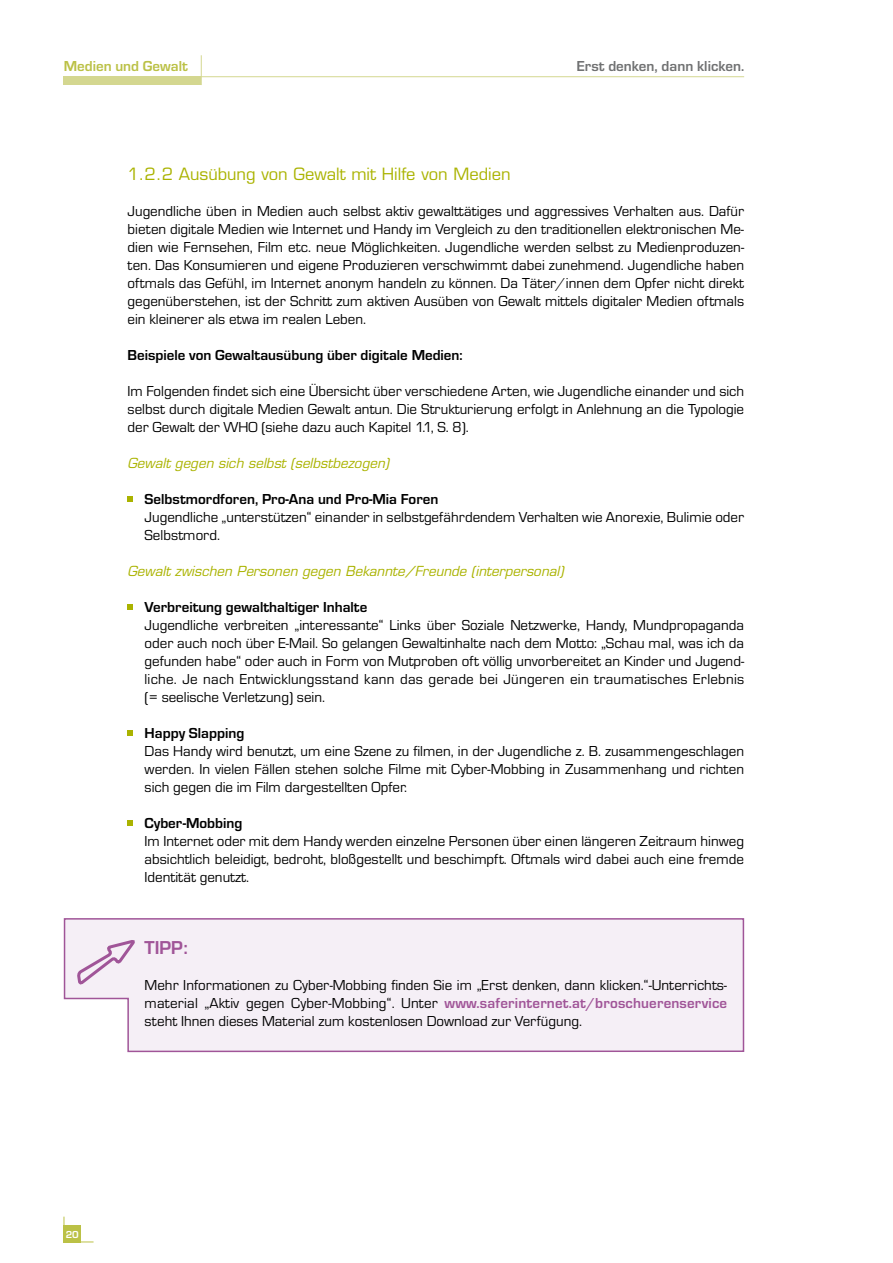
<style>
.page{position:relative;width:893px;height:1263px;background:#fff}
.page>*{position:absolute;margin:0;border:0;box-sizing:border-box;transform-origin:0 0}
.t1{font:600 17.25px "Eurostile";color:#a05598}
.t2{font:16.5px "Eurostile";color:#aab300}
.t3{font:15px/18px "Eurostile T";color:#000;text-align:justify}
.t4{font:700 15px "Eurostile T";color:#000}
.t5{font:700 15px "Eurostile T";color:#707172}
.t6{font:700 15px "Eurostile T";color:#bbc146}
.t7{font:italic 13.5px "Eurostile";color:#aab300}
.t8{font:700 10.5px "Eurostile T";color:#fff}
.s1{font-weight:700;color:#a05598}
</style>
<div class="page">
<svg style="left:63px;top:918px;width:682px;height:135px"></svg>
<svg style="left:75px;top:938px;width:60px;height:50px"></svg>
<svg style="left:128px;top:496px;width:5px;height:5px"></svg>
<svg style="left:128px;top:604px;width:5px;height:5px"></svg>
<svg style="left:128px;top:730px;width:5px;height:5px"></svg>
<svg style="left:128px;top:820px;width:5px;height:5px"></svg>
<hr style="left:64px;top:1242px;width:30px;height:1px;background:#bbc146">
<div style="left:64px;top:77px;width:137px;height:8px;background:#d4d790"></div>
<hr style="left:64px;top:76px;width:680px;height:1px;background:#d4d790">
<hr style="left:201px;top:55px;width:1px;height:30px;background:#d4d790">
<div style="left:64px;top:1225px;width:17px;height:17px;background:#bbc146"></div>
<p class="t6" style="left:64px;top:58px;width:126px">Medien und Gewalt</p>
<p class="t5" style="left:577px;top:58px;width:169px">Erst denken, dann klicken.</p>
<p class="t2" style="left:128px;top:164px;width:385px">1.2.2 Ausübung von Gewalt mit Hilfe von Medien</p>
<p class="t3" style="left:128px;top:202px;width:618px">Jugendliche üben in Medien auch selbst aktiv gewalttätiges und aggressives Verhalten aus. Dafür bieten digitale Medien wie Internet und Handy im Vergleich zu den traditionellen elektronischen Me&shy;dien wie Fernsehen, Film etc. neue Möglichkeiten. Jugendliche werden selbst zu Medienproduzen&shy;ten. Das Konsumieren und eigene Produzieren verschwimmt dabei zunehmend. Jugendliche haben oftmals das Gefühl, im Internet anonym handeln zu können. Da Täter/innen dem Opfer nicht direkt gegenüberstehen, ist der Schritt zum aktiven Ausüben von Gewalt mittels digitaler Medien oftmals ein kleinerer als etwa im realen Leben.</p>
<p class="t4" style="left:128px;top:347px;width:337px">Beispiele von Gewaltausübung über digitale Medien:</p>
<p class="t3" style="left:128px;top:382px;width:618px">Im Folgenden findet sich eine Übersicht über verschiedene Arten, wie Jugendliche einander und sich selbst durch digitale Medien Gewalt antun. Die Strukturierung erfolgt in Anlehnung an die Typologie der Gewalt der WHO (siehe dazu auch Kapitel 1.1, S. 8).</p>
<p class="t7" style="left:128px;top:455px;width:263px">Gewalt gegen sich selbst (selbstbezogen)</p>
<p class="t4" style="left:145px;top:491px;width:295px">Selbstmordforen, Pro-Ana und Pro-Mia Foren</p>
<p class="t3" style="left:145px;top:508px;width:601px">Jugendliche „unterstützen“ einander in selbstgefährdendem Verhalten wie Anorexie, Bulimie oder<br>Selbstmord.</p>
<p class="t7" style="left:128px;top:563px;width:438px">Gewalt zwischen Personen gegen Bekannte/Freunde (interpersonal)</p>
<p class="t4" style="left:145px;top:599px;width:224px">Verbreitung gewalthaltiger Inhalte</p>
<p class="t3" style="left:145px;top:616px;width:601px">Jugendliche verbreiten „interessante“ Links über Soziale Netzwerke, Handy, Mundpropaganda oder auch noch über E-Mail. So gelangen Gewaltinhalte nach dem Motto: „Schau mal, was ich da gefunden habe“ oder auch in Form von Mutproben oft völlig unvorbereitet an Kinder und Jugend&shy;liche. Je nach Entwicklungsstand kann das gerade bei Jüngeren ein traumatisches Erlebnis (= seelische Verletzung) sein.</p>
<p class="t4" style="left:145px;top:725px;width:101px">Happy Slapping</p>
<p class="t3" style="left:145px;top:742px;width:601px">Das Handy wird benutzt, um eine Szene zu filmen, in der Jugendliche z. B. zusammengeschlagen werden. In vielen Fällen stehen solche Filme mit Cyber-Mobbing in Zusammenhang und richten sich gegen die im Film dargestellten Opfer.</p>
<p class="t4" style="left:145px;top:815px;width:99px">Cyber-Mobbing</p>
<p class="t3" style="left:145px;top:832px;width:601px">Im Internet oder mit dem Handy werden einzelne Personen über einen längeren Zeitraum hinweg absichtlich beleidigt, bedroht, bloßgestellt und beschimpft. Oftmals wird dabei auch eine fremde Identität genutzt.</p>
<p class="t1" style="left:145px;top:937px;width:46px">Tipp:</p>
<p class="t3" style="left:145px;top:976px;width:584px">Mehr Informationen zu Cyber-Mobbing finden Sie im „Erst denken, dann klicken.“-Unterrichts&shy;material „Aktiv gegen Cyber-Mobbing“. Unter <span class="s1">www.saferinternet.at/broschuerenservice </span>steht Ihnen dieses Material zum kostenlosen Download zur Verfügung.</p>
<p class="t8" style="left:66px;top:1229px;width:15px">20</p>
</div>
